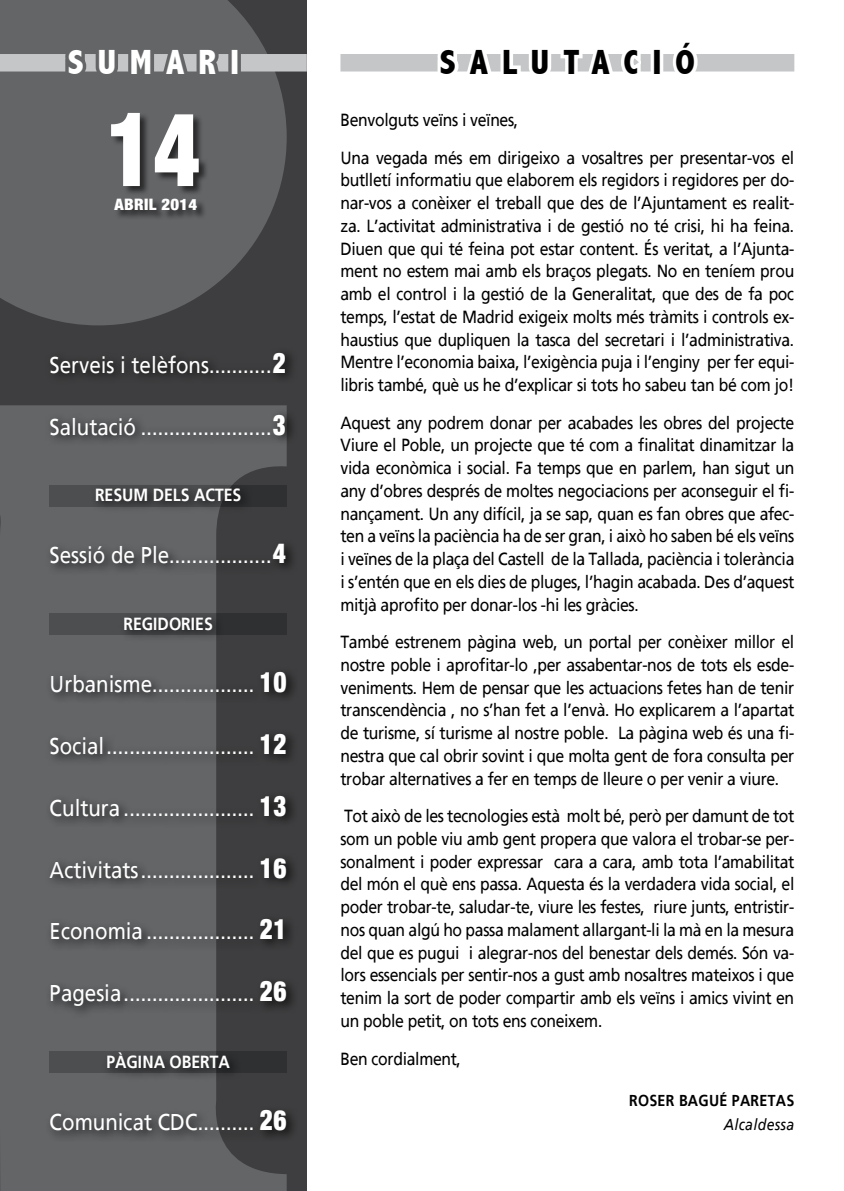
<style>
.page{position:relative;width:844px;height:1191px;background:#fff}
.page>*{position:absolute;margin:0;border:0;box-sizing:border-box;transform-origin:0 0}
.t1{font:900 condensed 103.25px "Helvetica Neue";color:#fff;scale:.87 1}
.t2{font:800 condensed 35px "Abadi";color:#000}
.t3{font:800 condensed 35px "Abadi";color:#fff}
.t4{font:22.75px "Frutiger Linotype";color:#fff;scale:.9 1}
.t5{font:17.5px/22.8px "Frutiger Linotype";letter-spacing:-.02em;color:#000;text-align:justify;scale:.9 1}
.t6{font:700 17.5px "Frutiger Linotype";color:#fff;scale:.9 1}
.t7{font:700 15.75px "Frutiger Linotype";color:#000;scale:.9 1}
.t8{font:italic 15.75px "Frutiger Linotype";letter-spacing:.02em;color:#000;scale:.9 1}
.t9{font:900 condensed 15.75px "Helvetica Neue";letter-spacing:.02em;color:#fff;scale:1.06 1}
.s1{font-family:"Helvetica Neue";font-weight:900;font-stretch:condensed;font-size:28px}
</style>
<div class="page">
<div style="left:0;top:0;width:307px;height:1191px;background:#3e3e40"></div>
<div style="left:0;top:405px;width:286px;height:786px;background:#646567"></div>
<svg style="left:0;top:0;width:286px;height:325px;fill:#646567"></svg>
<div style="left:0;top:54px;width:307px;height:17px;background:#c5c6c8"></div>
<svg style="left:59px;top:17px;width:165px;height:74px;background:#6b6c6e"></svg>
<div style="left:228px;top:46px;width:13px;height:31px;border:7px solid #646567"></div>
<div style="left:340px;top:54px;width:454px;height:17px;background:#c5c6c8"></div>
<svg style="left:431px;top:54px;width:215px;height:18px"></svg>
<div style="left:650px;top:46px;width:13px;height:31px;border:7px solid #fff"></div>
<svg style="left:667px;top:54px;width:36px;height:18px"></svg>
<div style="left:111px;top:113px;width:98px;height:83px;background:#000;opacity:.6"></div>
<div style="left:114px;top:199px;width:92px;height:21px;background:#000;opacity:.6"></div>
<div style="left:44px;top:346px;width:254px;height:796px;background:#000;opacity:.8"></div>
<h2 class="t3" style="left:68px;top:42px;width:59px">S UMARI</h2>
<h2 class="t2" style="left:440px;top:42px;width:59px">S ALUTACIÓ</h2>
<p class="t5" style="left:340px;top:101px;width:505px;line-height:37.6px">Benvolguts veïns i veïnes,<br>Una vegada més em dirigeixo a vosaltres per presentar-vos el</p>
<p class="t5" style="left:340px;top:169px;width:505px">butlletí informatiu que elaborem els regidors i regidores per do&shy;nar-vos a conèixer el treball que des de l’Ajuntament es realit&shy;za. L’activitat administrativa i de gestió no té crisi, hi ha feina.<br>Diuen que qui té feina pot estar content. És veritat, a l’Ajunta&shy;ment no estem mai amb els braços plegats. No en teníem prou amb el control i la gestió de la Generalitat, que des de fa poc temps, l’estat de Madrid exigeix molts més tràmits i controls ex&shy;haustius que dupliquen la tasca del secretari i l’administrativa.<br>Mentre l’economia baixa, l’exigència puja i l’enginy per fer equi&shy;libris també, què us he d’explicar si tots ho sabeu tan bé com jo!</p>
<p class="t5" style="left:340px;top:411px;width:505px">Aquest any podrem donar per acabades les obres del projecte Viure el Poble, un projecte que té com a finalitat dinamitzar la vida econòmica i social. Fa temps que en parlem, han sigut un any d’obres després de moltes negociacions per aconseguir el fi&shy;nançament. Un any difícil, ja se sap, quan es fan obres que afec&shy;ten a veïns la paciència ha de ser gran, i això ho saben bé els veïns i veïnes de la plaça del Castell de la Tallada, paciència i tolerància i s’entén que en els dies de pluges, l’hagin acabada. Des d’aquest mitjà aprofito per donar-los -hi les gràcies.</p>
<p class="t5" style="left:340px;top:630px;width:505px">També estrenem pàgina web, un portal per conèixer millor el nostre poble i aprofitar-lo ,per assabentar-nos de tots els esde&shy;veniments. Hem de pensar que les actuacions fetes han de tenir transcendència , no s’han fet a l’envà. Ho explicarem a l’apartat de turisme, sí turisme al nostre poble. La pàgina web és una fi&shy;nestra que cal obrir sovint i que molta gent de fora consulta per trobar alternatives a fer en temps de lleure o per venir a viure.</p>
<p class="t5" style="left:340px;top:804px;width:505px">Tot això de les tecnologies està molt bé, però per damunt de tot som un poble viu amb gent propera que valora el trobar-se per&shy;sonalment i poder expressar cara a cara, amb tota l’amabilitat del món el què ens passa. Aquesta és la verdadera vida social, el poder trobar-te, saludar-te, viure les festes, riure junts, entristir&shy;nos quan algú ho passa malament allargant-li la mà en la mesura del que es pugui i alegrar-nos del benestar dels demés. Són va&shy;lors essencials per sentir-nos a gust amb nosaltres mateixos i que tenim la sort de poder compartir amb els veïns i amics vivint en un poble petit, on tots ens coneixem.</p>
<p class="t5" style="left:340px;top:1047px;width:135px">Ben cordialment,</p>
<h1 class="t1" style="left:107px;top:86px;width:109px">14</h1>
<p class="t9" style="left:114px;top:195px;width:79px">ABRIL 2014</p>
<h3 class="t4" style="left:50px;top:351px;width:264px">Serveis i telèfons...........<span class="s1">2</span></h3>
<h3 class="t4" style="left:50px;top:413px;width:264px">Salutació .......................<span class="s1">3</span></h3>
<p class="t6" style="left:95px;top:484px;width:164px">RESUM DELS ACTES</p>
<h3 class="t4" style="left:50px;top:541px;width:264px">Sessió de Ple..................<span class="s1">4</span></h3>
<p class="t6" style="left:123px;top:613px;width:101px">REGIDORIES</p>
<h3 class="t4" style="left:50px;top:670px;width:265px">Urbanisme.................. <span class="s1">10</span></h3>
<h3 class="t4" style="left:50px;top:732px;width:265px">Social.......................... <span class="s1">12</span></h3>
<h3 class="t4" style="left:50px;top:794px;width:265px">Cultura ....................... <span class="s1">13</span></h3>
<h3 class="t4" style="left:50px;top:856px;width:265px">Activitats.................... <span class="s1">16</span></h3>
<h3 class="t4" style="left:50px;top:917px;width:265px">Economia ................... <span class="s1">21</span></h3>
<h3 class="t4" style="left:50px;top:979px;width:265px">Pagesia....................... <span class="s1">26</span></h3>
<p class="t6" style="left:106px;top:1051px;width:139px">PÀGINA OBERTA</p>
<h3 class="t4" style="left:50px;top:1108px;width:265px">Comunicat CDC.......... <span class="s1">26</span></h3>
<p class="t7" style="left:629px;top:1090px;width:21px">ROSER</p>
<p class="t7" style="left:678px;top:1090px;width:23px">BAGU</p>
<p class="t7" style="left:719px;top:1090px;width:34px">É PARETAS</p>
<p class="t8" style="left:723px;top:1115px;width:80px">Alcaldessa</p>
</div>
